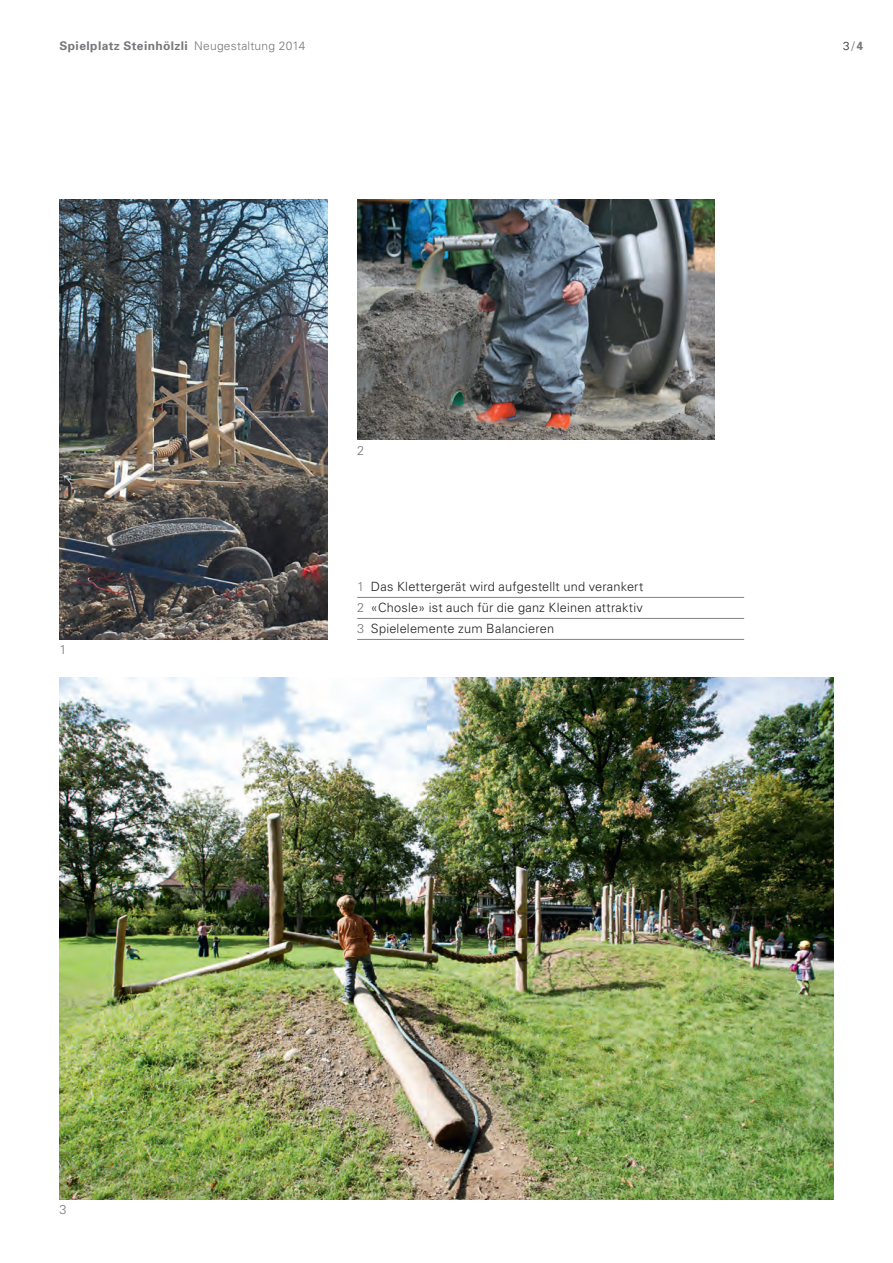
<style>
.page{position:relative;width:893px;height:1263px;background:#fff}
.page>*{position:absolute;margin:0;border:0;box-sizing:border-box;transform-origin:0 0}
.t1{font:300 12.75px/21px "Univers";letter-spacing:.015em;color:#231f20;text-align:justify}
.t2{font:300 12.75px "Univers";color:#76787b}
.t3{font:700 12px "Univers";letter-spacing:.03em;color:#76787b}
.t4{font:300 11.7px "Univers";color:#231f20}
.s1{font-weight:300}
.s2{font-size:12px;color:#76787b}
.s3{font-weight:700;font-size:12px;color:#76787b}
.s4{color:#76787b}
</style>
<div class="page">
<hr style="left:357px;top:597px;width:387px;height:1px;background:#808285">
<hr style="left:357px;top:618px;width:387px;height:1px;background:#808285">
<hr style="left:357px;top:639px;width:387px;height:1px;background:#808285">
<img style="left:60px;top:677px;width:773px;height:522px">
<img style="left:60px;top:200px;width:267px;height:439px">
<img style="left:357px;top:200px;width:357px;height:240px">
<p class="t3" style="left:60px;top:38px;width:248px">Spielplatz Steinhölzli <span class="s1">Neugestaltung 2014</span></p>
<p class="t4" style="left:843px;top:39px;width:21px">3<span class="s2">/</span><span class="s3">4</span></p>
<p class="t2" style="left:357px;top:442px;width:9px">2</p>
<p class="t2" style="left:60px;top:642px;width:9px">1</p>
<p class="t2" style="left:60px;top:1202px;width:9px">3</p>
<p class="t1" style="left:357px;top:575px;width:288px"><span class="s4">1</span> Das Klettergerät wird aufgestellt und verankert <span class="s4">2</span> «Chosle» ist auch für die ganz Kleinen attraktiv <span class="s4">3</span> Spielelemente zum Balancieren</p>
</div>
